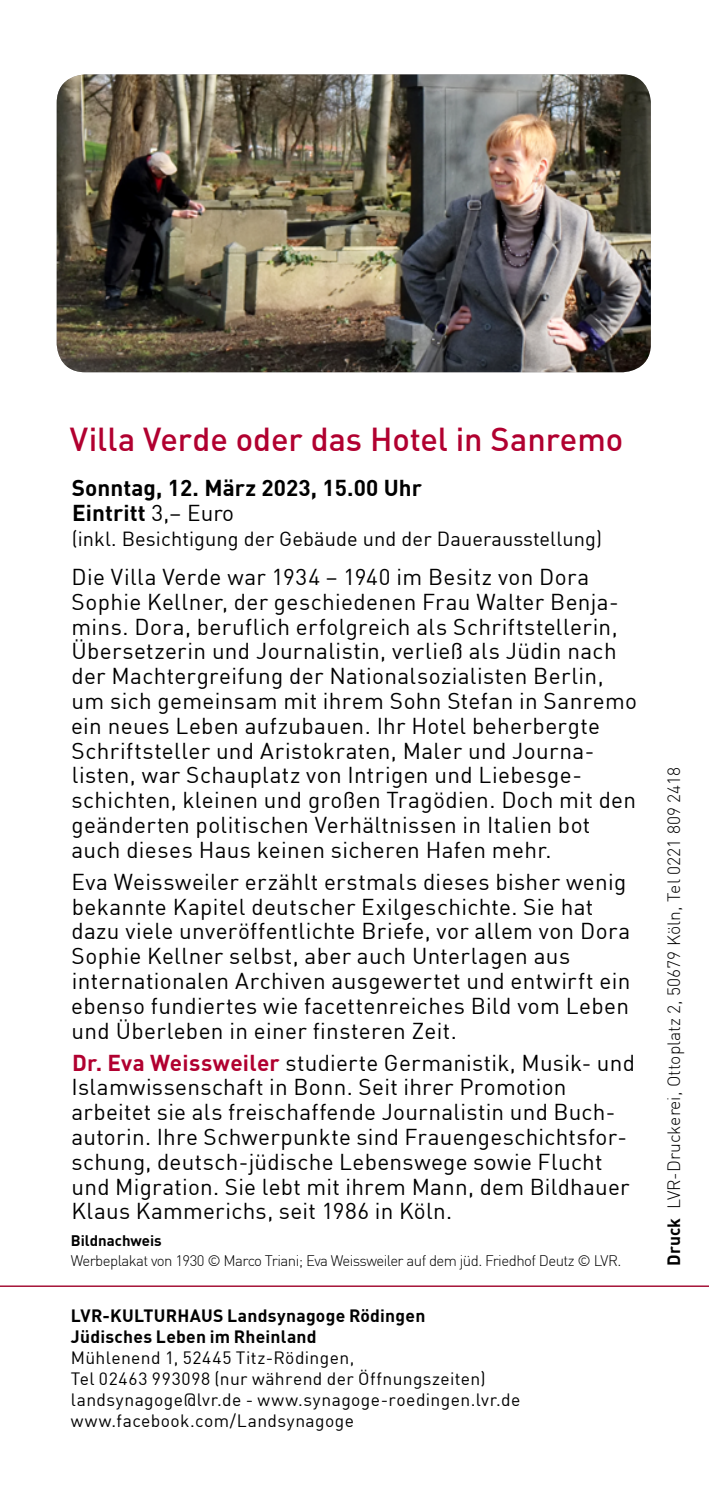
<style>
.page{position:relative;width:709px;height:1489px;background:#fff}
.page>*{position:absolute;margin:0;border:0;box-sizing:border-box;transform-origin:0 0}
.t1{font:500 32.5px "DIN";color:#b10030}
.t2{font:22.5px/24.8px "DIN";letter-spacing:.015em;color:#000}
.t3{font:700 22.5px/24.8px "DIN";letter-spacing:.005em;color:#000}
.t4{font:20px "DIN";letter-spacing:.005em;color:#000}
.t5{font:17.5px/21px "DIN";letter-spacing:.025em;color:#000}
.t6{font:700 17.5px/21px "DIN";letter-spacing:.015em;color:#000}
.t7{font:300 17.5px "DIN";color:#000}
.t8{font:300 15px "DIN";letter-spacing:-.035em;color:#000}
.t9{font:700 15px "DIN";color:#000}
.s1{font-weight:400}
.s2{font-weight:700;color:#b10030}
.s3{font-weight:700}
</style>
<div class="page">
<hr style="left:0;top:1285px;width:709px;height:1px;background:#a0052c">
<img style="left:57px;top:74px;width:594px;height:298px">
<h1 class="t1" style="left:70px;top:418px;width:555px">Villa Verde oder das Hotel in Sanremo</h1>
<p class="t3" style="left:72px;top:475px;width:352px">Sonntag, 12. März 2023, 15.00 Uhr<br>Eintritt <span class="s1">3,– Euro</span></p>
<p class="t4" style="left:72px;top:526px;width:532px">(inkl. Besichtigung der Gebäude und der Dauerausstellung)</p>
<p class="t2" style="left:71px;top:564px;width:567px">Die Villa Verde war 1934 – 1940 im Besitz von Dora Sophie Kellner, der geschiedenen Frau Walter Benja&shy;mins. Dora, beruflich erfolgreich als Schriftstellerin, Übersetzerin und Journalistin, verließ als Jüdin nach der Machtergreifung der Nationalsozialisten Berlin, um sich gemeinsam mit ihrem Sohn Stefan in Sanremo ein neues Leben aufzubauen. Ihr Hotel beherbergte Schriftsteller und Aristokraten, Maler und Journa&shy;listen, war Schauplatz von Intrigen und Liebesge&shy;schichten, kleinen und großen Tragödien. Doch mit den geänderten politischen Verhältnissen in Italien bot auch dieses Haus keinen sicheren Hafen mehr.</p>
<p class="t2" style="left:71px;top:868px;width:561px">Eva Weissweiler erzählt erstmals dieses bisher wenig bekannte Kapitel deutscher Exilgeschichte. Sie hat dazu viele unveröffentlichte Briefe, vor allem von Dora Sophie Kellner selbst, aber auch Unterlagen aus internationalen Archiven ausgewertet und entwirft ein ebenso fundiertes wie facettenreiches Bild vom Leben und Überleben in einer finsteren Zeit.</p>
<p class="t2" style="left:71px;top:1049px;width:565px"><span class="s2">Dr. Eva Weissweiler</span> studierte Germanistik, Musik- und Islamwissenschaft in Bonn. Seit ihrer Promotion arbeitet sie als freischaffende Journalistin und Buch&shy;autorin. Ihre Schwerpunkte sind Frauengeschichtsfor&shy;schung, deutsch-jüdische Lebenswege sowie Flucht und Migration. Sie lebt mit ihrem Mann, dem Bildhauer Klaus Kammerichs, seit 1986 in Köln.</p>
<p class="t9" style="left:71px;top:1230px;width:92px">Bildnachweis</p>
<p class="t8" style="left:71px;top:1250px;width:552px">Werbeplakat von 1930 © Marco Triani; Eva Weissweiler auf dem jüd. Friedhof Deutz © LVR.</p>
<p class="t6" style="left:71px;top:1304px;width:356px">LVR-KULTURHAUS Landsynagoge Rödingen<br>Jüdisches Leben im Rheinland</p>
<p class="t5" style="left:71px;top:1346px;width:451px">Mühlenend 1, 52445 Titz-Rödingen,<br>Tel 02463 993098 (nur während der Öffnungszeiten) landsynagoge@lvr.de - www.synagoge-roedingen.lvr.de www.facebook.com/Landsynagoge</p>
<p class="t7" style="left:663px;top:1265px;width:500px;rotate:-90deg"><span class="s3">Druck</span> LVR-Druckerei, Ottoplatz 2, 50679 Köln, Tel 0221 809 2418</p>
</div>
